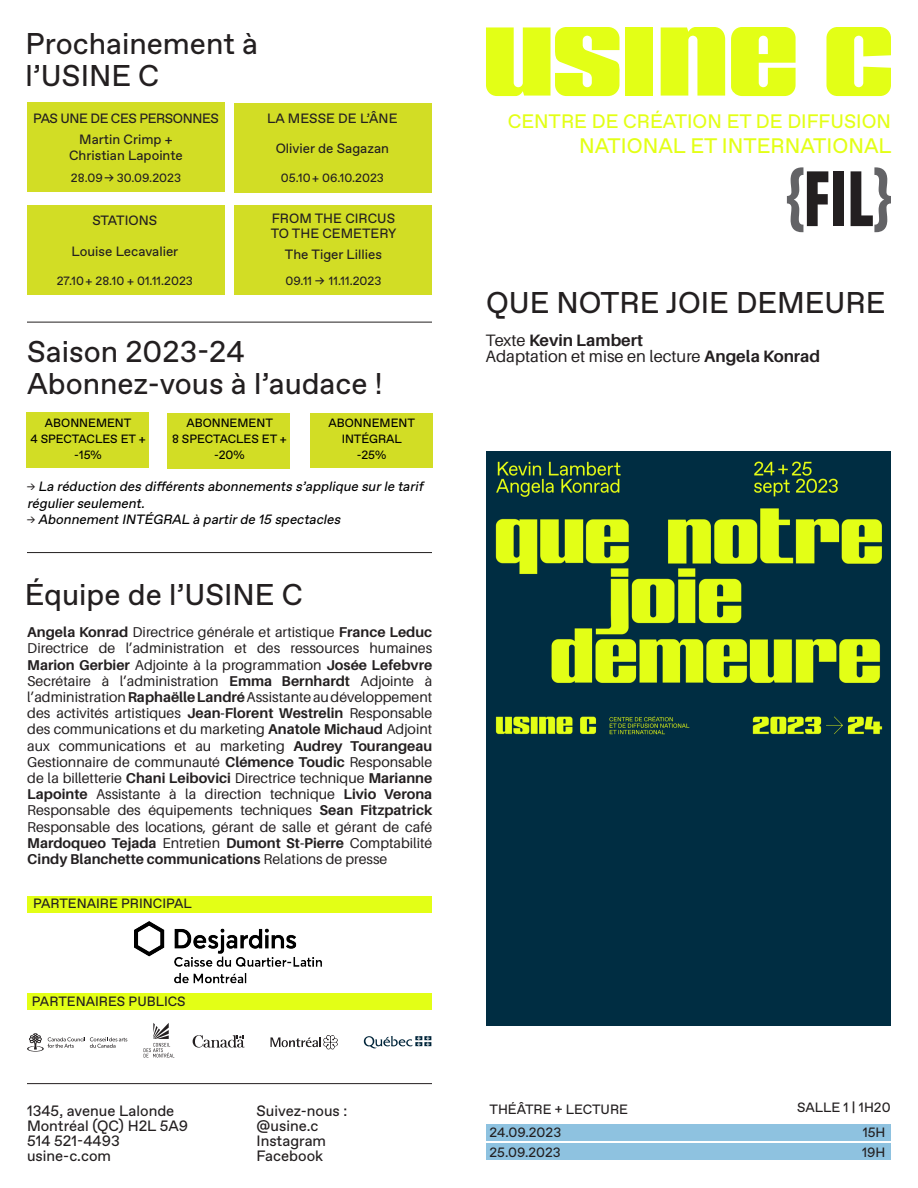
<style>
.page{position:relative;width:918px;height:1188px;background:#fff}
.page>*{position:absolute;margin:0;border:0;box-sizing:border-box;transform-origin:0 0}
.t1{font:30px "ABC Favorit Pro Unlicensed Trial";color:#231f20}
.t2{font:21px "ABC Favorit Pro Unlicensed Trial";color:#e3ff16}
.t3{font:19.5px "ABC Favorit Pro Unlicensed Trial";color:#e3ff16}
.t4{font:16.5px "Aileron";color:#231f20}
.t5{font:700 16.5px "Aileron";color:#231f20}
.t6{font:15px "ABC Favorit Pro Unlicensed Trial";color:#231f20}
.t7{font:14.25px/16.2px "Aileron";color:#231f20;text-align:justify}
.infos{font:13.5px/19.5px "ABC Favorit Pro Unlicensed Trial";color:#231f20}
.t8{font:italic 13.5px/16.2px "ABC Favorit Pro Unlicensed Trial";color:#000001}
.infos-2{font:13.5px "ABC Favorit Pro Unlicensed Trial";letter-spacing:-.03em;color:#231f20}
.t9{font:12px "ABC Favorit Pro Unlicensed Trial";color:#000001}
.t10{font:12px "ABC Favorit Pro Unlicensed Trial";color:#231f20}
.s1{font-family:"Dia";font-style:normal;color:#231f20}
.s2{font-weight:700}
.s3{font-weight:400}
</style>
<div class="page">
<div style="left:27px;top:205px;width:197px;height:90px;background:#d2dd25"></div>
<div style="left:235px;top:205px;width:197px;height:90px;background:#d2dd25"></div>
<div style="left:486px;top:1124px;width:405px;height:17px;background:#8ec2e0"></div>
<div style="left:486px;top:1143px;width:405px;height:17px;background:#8ec2e0"></div>
<hr style="left:27px;top:552px;width:405px;height:1px;background:#231f20">
<hr style="left:27px;top:1083px;width:405px;height:1px;background:#231f20">
<div style="left:26px;top:412px;width:123px;height:56px;background:#d2dd25"></div>
<div style="left:168px;top:413px;width:122px;height:56px;background:#d2dd25"></div>
<div style="left:311px;top:413px;width:122px;height:55px;background:#d2dd25"></div>
<hr style="left:27px;top:322px;width:405px;height:1px;background:#231f20">
<div style="left:27px;top:103px;width:198px;height:89px;background:#d2dd25"></div>
<div style="left:235px;top:103px;width:197px;height:90px;background:#d2dd25"></div>
<svg style="left:787px;top:167px;width:41px;height:65px"></svg>
<div style="left:833px;top:171px;width:11px;height:55px;background:#231f20"></div>
<svg style="left:851px;top:167px;width:40px;height:65px"></svg>
<div style="left:27px;top:896px;width:405px;height:17px;background:#e3ff16"></div>
<div style="left:27px;top:993px;width:405px;height:17px;background:#e3ff16"></div>
<img style="left:486px;top:452px;width:405px;height:574px">
<svg style="left:270px;top:1035px;width:68px;height:15px"></svg>
<svg style="left:826px;top:27px;width:65px;height:69px"></svg>
<svg style="left:661px;top:27px;width:64px;height:69px;background:#e6ff36"></svg>
<div style="left:626px;top:27px;width:27px;height:69px;background:#e3ff16"></div>
<svg style="left:731px;top:27px;width:65px;height:69px;background:#e7ff37"></svg>
<svg style="left:486px;top:27px;width:134px;height:69px"></svg>
<svg style="left:144px;top:1023px;width:30px;height:35px"></svg>
<svg style="left:193px;top:1035px;width:52px;height:13px"></svg>
<svg style="left:364px;top:1036px;width:67px;height:13px"></svg>
<svg style="left:27px;top:1033px;width:100px;height:19px"></svg>
<img style="left:134px;top:922px;width:188px;height:62px">
<p class="t1" style="left:26px;top:26px;width:234px">Prochainement à</p>
<p class="t1" style="left:26px;top:59px;width:135px">l’USINE C</p>
<p class="infos-2" style="left:33px;top:111px;width:187px">PAS UNE DE CES PERSONNES</p>
<p class="infos" style="left:79px;top:130px;width:95px">Martin Crimp +</p>
<p class="infos" style="left:69px;top:146px;width:115px">Christian Lapointe</p>
<p class="t10" style="left:71px;top:171px;width:112px">28.09 → 30.09.2023</p>
<p class="infos" style="left:267px;top:109px;width:132px">LA MESSE DE L’ÂNE</p>
<p class="infos" style="left:276px;top:139px;width:115px">Olivier de Sagazan</p>
<p class="t10" style="left:281px;top:171px;width:105px">05.10 + 06.10.2023</p>
<p class="infos" style="left:92px;top:211px;width:66px">STATIONS</p>
<p class="infos" style="left:72px;top:242px;width:108px">Louise Lecavalier</p>
<p class="t10" style="left:57px;top:274px;width:138px">27.10 + 28.10 + 01.11.2023</p>
<p class="infos" style="left:272px;top:209px;width:125px">FROM THE CIRCUS</p>
<p class="infos" style="left:271px;top:224px;width:127px">TO THE CEMETERY</p>
<p class="infos" style="left:285px;top:245px;width:99px">The Tiger Lillies</p>
<p class="t10" style="left:285px;top:274px;width:97px">09.11 → 11.11.2023</p>
<p class="t1" style="left:27px;top:334px;width:219px">Saison 2023-24</p>
<p class="t1" style="left:27px;top:366px;width:357px">Abonnez-vous à l’audace !</p>
<p class="t9" style="left:45px;top:415px;width:88px">ABONNEMENT</p>
<p class="t9" style="left:30px;top:432px;width:117px">4 SPECTACLES ET +</p>
<p class="t9" style="left:74px;top:448px;width:29px">-15%</p>
<p class="t9" style="left:186px;top:415px;width:88px">ABONNEMENT</p>
<p class="t9" style="left:172px;top:432px;width:116px">8 SPECTACLES ET +</p>
<p class="t9" style="left:214px;top:448px;width:32px">-20%</p>
<p class="t9" style="left:329px;top:415px;width:88px">ABONNEMENT</p>
<p class="t9" style="left:342px;top:432px;width:62px">INTÉGRAL</p>
<p class="t9" style="left:357px;top:448px;width:31px">-25%</p>
<p class="t8" style="left:27px;top:479px;width:401px"><span class="s1">→</span> La réduction des différents abonnements s’applique surle tarif régulierseulement.</p>
<p class="t8" style="left:27px;top:511px;width:318px"><span class="s1">→</span> AbonnementINTÉGRAL à partirde 15 spectacles</p>
<p class="t1" style="left:25px;top:577px;width:280px">Équipe de l’USINE C</p>
<p class="t7" style="left:27px;top:624px;width:407px"><span class="s2">Angela Konrad</span> Directrice générale et artistique <span class="s2">France Leduc </span>Directrice de l’administration et des ressources humaines <span class="s2">Marion Gerbier</span> Adjointe à la programmation <span class="s2">Josée Lefebvre </span>Secrétaire à l’administration <span class="s2">Emma Bernhardt</span> Adjointe à l’administration <span class="s2">Raphaëlle Landré</span> Assistante au développement des activités artistiques <span class="s2">Jean-Florent Westrelin</span> Responsable des communications et du marketing <span class="s2">Anatole Michaud</span> Adjoint aux communications et au marketing <span class="s2">Audrey Tourangeau </span>Gestionnaire de communauté <span class="s2">Clémence Toudic</span> Responsable de la billetterie <span class="s2">Chani Leibovici</span> Directrice technique <span class="s2">Marianne Lapointe</span> Assistante à la direction technique <span class="s2">Livio Verona </span>Responsable des équipements techniques <span class="s2">Sean Fitzpatrick </span>Responsable des locations, gérant de salle et gérant de café <span class="s2">Mardoqueo Tejada</span> Entretien <span class="s2">Dumont St-Pierre</span> Comptabilité <span class="s2">Cindy Blanchette communications</span> Relations de presse</p>
<p class="infos" style="left:33px;top:894px;width:160px">PARTENAIRE PRINCIPAL</p>
<p class="infos" style="left:32px;top:992px;width:155px">PARTENAIRES PUBLICS</p>
<p class="t6" style="left:27px;top:1102px;width:149px">1345, avenue Lalonde</p>
<p class="t6" style="left:27px;top:1117px;width:163px">Montréal (QC) H2L 5A9</p>
<p class="t6" style="left:27px;top:1132px;width:94px">514 521-4493</p>
<p class="t6" style="left:27px;top:1147px;width:86px">usine-c.com</p>
<p class="t6" style="left:256px;top:1102px;width:92px">Suivez-nous :</p>
<p class="t6" style="left:256px;top:1117px;width:64px">@usine.c</p>
<p class="t6" style="left:256px;top:1132px;width:71px">Instagram</p>
<p class="t6" style="left:256px;top:1147px;width:68px">Facebook</p>
<p class="t3" style="left:508px;top:110px;width:385px">CENTRE DE CRÉATION ET DE DIFFUSION</p>
<p class="t2" style="left:579px;top:134px;width:314px">NATIONAL ET INTERNATIONAL</p>
<p class="t1" style="left:486px;top:285px;width:401px">QUE NOTRE JOIE DEMEURE</p>
<p class="t5" style="left:486px;top:331px;width:159px"><span class="s3">Texte</span> Kevin Lambert</p>
<p class="t4" style="left:486px;top:347px;width:336px">Adaptation et mise en lecture <span class="s2">Angela Konrad</span></p>
<p class="infos" style="left:489px;top:1100px;width:140px">THÉÂTRE + LECTURE</p>
<p class="infos" style="left:489px;top:1123px;width:73px">24.09.2023<br>25.09.2023</p>
<p class="infos" style="left:797px;top:1098px;width:95px">SALLE 1 | 1H20</p>
<p class="infos" style="left:862px;top:1123px;width:25px">15H<br>19H</p>
</div>
